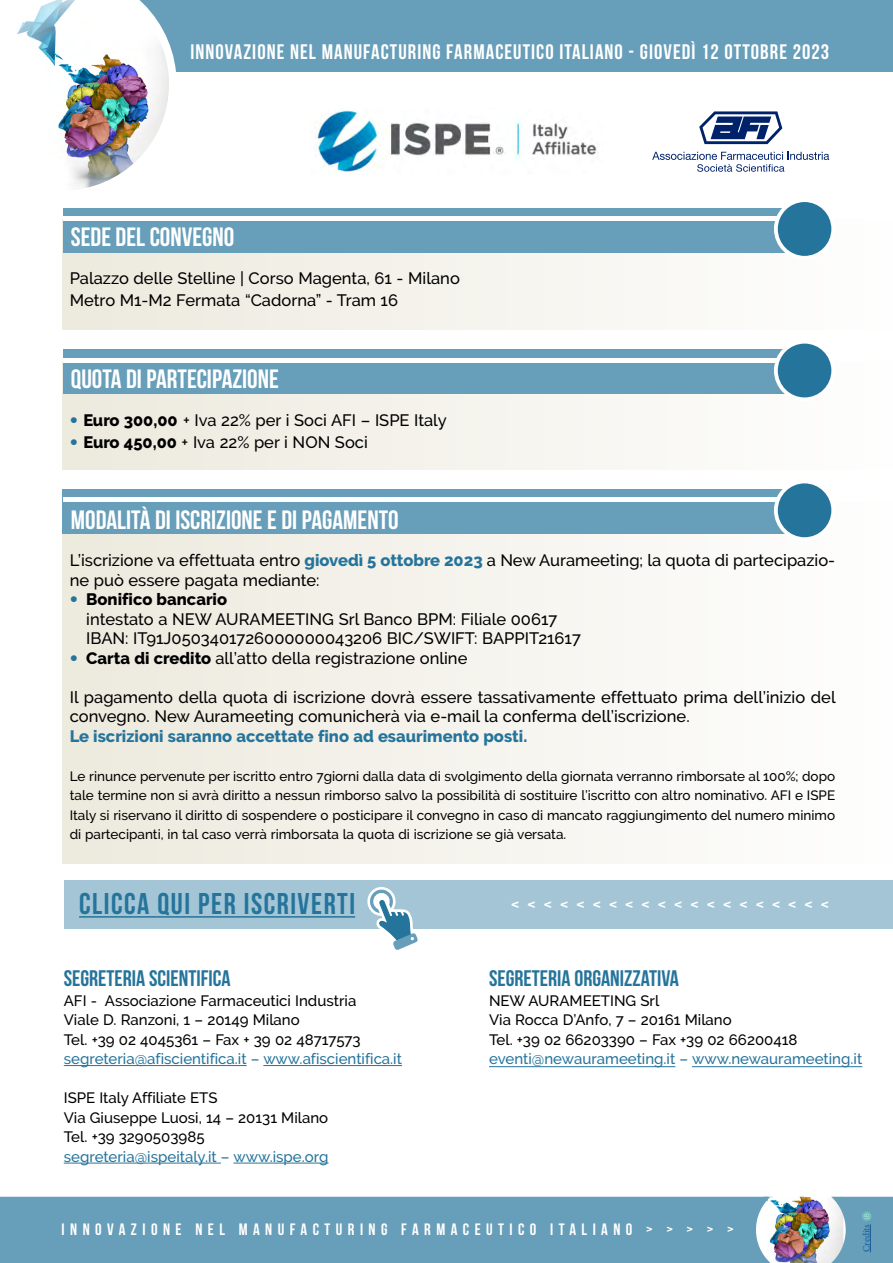
<style>
.page{position:relative;width:893px;height:1263px;background:#fff}
.page>*{position:absolute;margin:0;border:0;box-sizing:border-box;transform-origin:0 0}
.t1{font:700 30px "Bebas Neue";letter-spacing:.05em;color:#25749b}
.t2{font:26.55px "Bebas Neue";color:#fff}
.t3{font:700 22.5px "Bebas Neue";color:#25749b}
.t4{font:21px "Bebas Neue";letter-spacing:.05em;color:#fff}
.t5{font:700 21px "Bebas Neue";color:#fff}
.t6{font:500 16.5px/19.5px "Raleway";color:#000}
.t7{font:700 16.5px "Bebas Neue";letter-spacing:.33em;color:#fff}
.t8{font:800 16.5px "Raleway";color:#25749b}
.t9{font:500 15px/19.5px "Raleway";color:#000}
.t10{font:500 15px "Raleway";color:#25749b}
.t11{font:500 13.5px/19.5px "Raleway";color:#000;text-align:justify}
.t12{font:9.6px "Minion Pro";color:#165b9a}
.s1{font-family:"Avenir LT Pro";font-weight:900;color:#25749b}
.s2{font-weight:800}
.s3{font-weight:800;color:#25749b}
</style>
<div class="page">
<div style="left:0;top:0;width:893px;height:71px;background:#679eb9"></div>
<svg style="left:0;top:0;width:177px;height:72px"></svg>
<img style="left:9px;top:0;width:160px;height:189px">
<img style="left:770px;top:1197px;width:61px;height:66px">
<div style="left:0;top:1197px;width:770px;height:66px;background:#679eb9"></div>
<svg style="left:831px;top:1197px;width:62px;height:66px;background:#7dabc1"></svg>
<div style="left:64px;top:880px;width:829px;height:48px;background:#a3c5d5"></div>
<hr style="left:79px;top:916px;width:276px;height:2px;background:#25749b">
<svg style="left:367px;top:887px;width:54px;height:63px"></svg>
<hr style="left:64px;top:1065px;width:183px;height:1px;background:#25749b">
<hr style="left:263px;top:1065px;width:139px;height:1px;background:#25749b">
<hr style="left:64px;top:1163px;width:157px;height:1px;background:#25749b">
<hr style="left:233px;top:1163px;width:95px;height:1px;background:#25749b">
<hr style="left:489px;top:1066px;width:186px;height:1px;background:#25749b">
<hr style="left:692px;top:1066px;width:170px;height:1px;background:#25749b">
<div style="left:63px;top:219px;width:830px;height:111px;background:linear-gradient(to right,#ece9dd,#fefefe)"></div>
<div style="left:63px;top:208px;width:723px;height:44px;background:#679eb9"></div>
<hr style="left:63px;top:217px;width:723px;height:4px;background:#fff">
<div style="left:776px;top:200px;width:57px;height:58px;background:#25749b;border-radius:50%"></div>
<div style="left:774px;top:198px;width:61px;height:62px;border:4px solid #fff;border-radius:50%"></div>
<svg style="left:699px;top:111px;width:83px;height:33px"></svg>
<svg style="left:652px;top:152px;width:177px;height:20px"></svg>
<img style="left:315px;top:110px;width:283px;height:64px">
<div style="left:63px;top:361px;width:830px;height:108px;background:linear-gradient(to right,#ece9dd,#fefefe)"></div>
<div style="left:63px;top:350px;width:723px;height:44px;background:#679eb9"></div>
<hr style="left:63px;top:358px;width:723px;height:4px;background:#fff">
<div style="left:776px;top:342px;width:57px;height:57px;background:#25749b;border-radius:50%"></div>
<div style="left:774px;top:340px;width:61px;height:61px;border:4px solid #fff;border-radius:50%"></div>
<div style="left:63px;top:501px;width:830px;height:362px;background:linear-gradient(to right,#ece9de,#fefefe)"></div>
<div style="left:63px;top:489px;width:747px;height:45px;background:#679eb9"></div>
<hr style="left:63px;top:498px;width:723px;height:4px;background:#fff">
<div style="left:776px;top:481px;width:57px;height:58px;background:#25749b;border-radius:50%"></div>
<div style="left:774px;top:480px;width:61px;height:61px;border:4px solid #fff;border-radius:50%"></div>
<p class="t4" style="left:191px;top:40px;width:640px">INNOVAZIONE NEL MANUFACTURING FARMACEUTICO ITALIANO - GIOVEDÌ 12 OTTOBRE 2023</p>
<h2 class="t2" style="left:71px;top:222px;width:165px">SEDE DEL CONVEGNO</h2>
<p class="t6" style="left:70px;top:267px;width:392px;line-height:22.5px">Palazzo delle Stelline | Corso Magenta, 61 - Milano<br>Metro M1-M2 Fermata “Cadorna” - Tram 16</p>
<h2 class="t2" style="left:71px;top:365px;width:209px">QUOTA DI PARTECIPAZIONE</h2>
<p class="t6" style="left:70px;top:410px;width:378px"><span class="s1">•</span> <span class="s2">Euro 300,00</span> + Iva 22% per i Soci AFI – ISPE Italy</p>
<p class="t6" style="left:70px;top:433px;width:300px"><span class="s1">•</span> <span class="s2">Euro 450,00</span> + Iva 22% per i NON Soci</p>
<h2 class="t2" style="left:71px;top:505px;width:329px">MODALITÀ DI ISCRIZIONE E DI PAGAMENTO</h2>
<p class="t6" style="left:70px;top:550px;width:767px">L’iscrizione va effettuata entro <span class="s3">giovedì 5 ottobre 2023</span> a New Aurameeting; la quota di partecipazio&shy;ne può essere pagata mediante:</p>
<p class="t6" style="left:86px;top:589px;width:496px;text-indent:-16px"><span class="s1">•</span> <span class="s2">Bonifico bancario<br></span>intestato a NEW AURAMEETING Srl Banco BPM: Filiale 00617<br>IBAN: IT91J0503401726000000043206 BIC/SWIFT: BAPPIT21617</p>
<p class="t6" style="left:70px;top:648px;width:399px"><span class="s1">•</span> <span class="s2">Carta di credito</span> all’atto della registrazione online</p>
<p class="t6" style="left:70px;top:687px;width:767px">Il pagamento della quota di iscrizione dovrà essere tassativamente effettuato prima dell’inizio del convegno. New Aurameeting comunicherà via e-mail la conferma dell’iscrizione.</p>
<p class="t8" style="left:70px;top:726px;width:459px">Le iscrizioni saranno accettate fino ad esaurimento posti.</p>
<p class="t11" style="left:70px;top:766px;width:767px">Le rinunce pervenute per iscritto entro 7giorni dalla data di svolgimento della giornata verranno rimborsate al 100%; dopo tale termine non si avrà diritto a nessun rimborso salvo la possibilità di sostituire l’iscritto con altro nominativo. AFI e ISPE Italy si riservano il diritto di sospendere o posticipare il convegno in caso di mancato raggiungimento del numero minimo di partecipanti, in tal caso verrà rimborsata la quota di iscrizione se già versata.</p>
<h1 class="t1" style="left:79px;top:887px;width:278px">CLICCA QUI PER ISCRIVERTI</h1>
<p class="t5" style="left:511px;top:893px;width:319px">&lt;&lt;&lt;&lt;&lt;&lt;&lt;&lt;&lt;&lt;&lt;&lt;&lt;&lt;&lt;&lt;&lt;&lt;&lt;&lt;</p>
<h3 class="t3" style="left:64px;top:966px;width:168px">SEGRETERIA SCIENTIFICA</h3>
<p class="t9" style="left:64px;top:991px;width:298px">AFI - Associazione Farmaceutici Industria<br>Viale D. Ranzoni, 1 – 20149 Milano<br>Tel. +39 02 4045361 – Fax + 39 02 48717573</p>
<p class="t10" style="left:64px;top:1050px;width:340px">segreteria@afiscientifica.it – www.afiscientifica.it</p>
<p class="t9" style="left:64px;top:1088px;width:266px">ISPE Italy Affiliate ETS<br>Via Giuseppe Luosi, 14 – 20131 Milano<br>Tel. +39 3290503985</p>
<p class="t10" style="left:64px;top:1148px;width:266px">segreteria@ispeitaly.it – www.ispe.org</p>
<h3 class="t3" style="left:489px;top:966px;width:192px">SEGRETERIA ORGANIZZATIVA</h3>
<p class="t9" style="left:489px;top:991px;width:310px">NEW AURAMEETING Srl<br>Via Rocca D’Anfo, 7 – 20161 Milano<br>Tel. +39 02 66203390 – Fax +39 02 66200418</p>
<p class="t10" style="left:489px;top:1050px;width:375px">eventi@newaurameeting.it – www.newaurameeting.it</p>
<p class="t7" style="left:62px;top:1220px;width:673px">INNOVAZIONE NEL MANUFACTURING FARMACEUTICO ITALIANO &gt; &gt; &gt; &gt; &gt;</p>
<p class="t12" style="left:861px;top:1252px;width:29px;rotate:-90deg">Credits</p>
</div>
